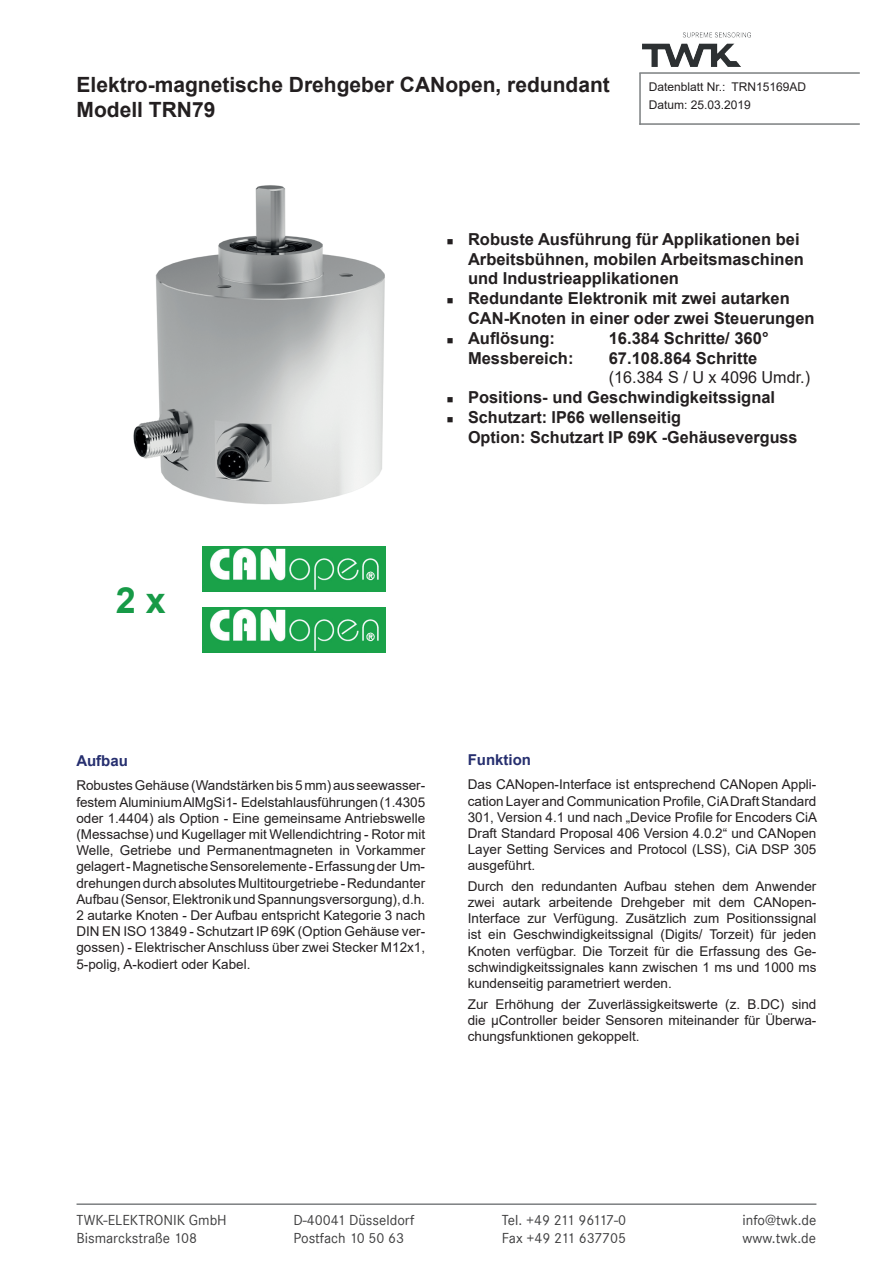
<style>
.page{position:relative;width:893px;height:1263px;background:#fff}
.page>*{position:absolute;margin:0;border:0;box-sizing:border-box;transform-origin:0 0}
.t1{font:700 36px "Arial";color:#179a47}
.t2{font:700 21px/25.2px "Arial";color:#231f20}
.t3{font:700 16.5px/19.8px "Arial";color:#231f20}
.t4{font:16.5px "Arial";color:#231f20}
.t5{font:15px "Corporate S";color:#3e3e3f}
.t6{font:15px "Corporate S";letter-spacing:-.065em;color:#3e3e3f}
.t7{font:700 15px "Arial";color:#262f6f}
.t8{font:13.5px/16.2px "Arial";color:#231f20;text-align:justify}
.t9{font:12px/18.6px "Arial";color:#231f20}
</style>
<div class="page">
<hr style="left:77px;top:1203px;width:739px;height:2px;background:#7c7f81">
<hr style="left:639px;top:73px;width:2px;height:52px;background:#7c7f81">
<hr style="left:639px;top:72px;width:221px;height:2px;background:#7c7f81">
<hr style="left:639px;top:123px;width:221px;height:2px;background:#7c7f81">
<img style="left:642px;top:33px;width:108px;height:33px">
<img style="left:202px;top:607px;width:184px;height:45px">
<img style="left:202px;top:546px;width:184px;height:45px">
<img style="left:133px;top:185px;width:252px;height:320px">
<h2 class="t2" style="left:77px;top:72px;width:535px">Elektro-magnetische Drehgeber CANopen, redundant<br>Modell TRN79</h2>
<p class="t9" style="left:649px;top:77px;width:159px">Datenblatt Nr.: TRN15169AD<br>Datum: 25.03.2019</p>
<h1 class="t1" style="left:116px;top:575px;width:51px">2 x</h1>
<p class="t3" style="left:468px;top:229px;width:337px;text-indent:-21px">■ Robuste Ausführung für Applikationen bei<br>Arbeitsbühnen, mobilen Arbeitsmaschinen und Industrieapplikationen</p>
<p class="t3" style="left:468px;top:289px;width:348px;text-indent:-21px">■ Redundante Elektronik mit zwei autarken<br>CAN-Knoten in einer oder zwei Steuerungen</p>
<p class="t3" style="left:447px;top:328px;width:110px">■ Auflösung:</p>
<p class="t3" style="left:609px;top:328px;width:161px">16.384 Schritte/ 360°</p>
<p class="t3" style="left:468px;top:348px;width:107px">Messbereich:</p>
<p class="t3" style="left:609px;top:348px;width:150px">67.108.864 Schritte</p>
<p class="t4" style="left:609px;top:366px;width:203px">(16.384 S / U x 4096 Umdr.)</p>
<p class="t3" style="left:447px;top:388px;width:330px">■ Positions- und Geschwindigkeitssignal</p>
<p class="t3" style="left:468px;top:407px;width:331px;text-indent:-21px">■ Schutzart: IP66 wellenseitig<br>Option: Schutzart IP 69K -Gehäuseverguss</p>
<p class="t7" style="left:76px;top:750px;width:53px">Aufbau</p>
<p class="t8" style="left:76px;top:777px;width:350px">Robustes Gehäuse (Wandstärken bis 5 mm) aus seewasser&shy;festem Aluminium AlMgSi1- Edelstahlausführungen (1.4305 oder 1.4404) als Option - Eine gemeinsame Antriebswelle (Messachse) und Kugellager mit Wellendichtring - Rotor mit Welle, Getriebe und Permanentmagneten in Vorkammer gelagert - Magnetische Sensorelemente - Erfassung der Um&shy;drehungen durch absolutes Multitourgetriebe - Redundanter Aufbau (Sensor, Elektronik und Spannungsversorgung), d.h.<br>2 autarke Knoten - Der Aufbau entspricht Kategorie 3 nach DIN EN ISO 13849 - Schutzart IP 69K (Option Gehäuse ver&shy;gossen) - Elektrischer Anschluss über zwei Stecker M12x1, 5-polig, A-kodiert oder Kabel.</p>
<p class="t7" style="left:468px;top:749px;width:65px">Funktion</p>
<p class="t8" style="left:468px;top:776px;width:351px">Das CANopen-Interface ist entsprechend CANopen Appli&shy;cation Layer and Communication Profile, CiA Draft Standard 301, Version 4.1 und nach „Device Profile for Encoders CiA Draft Standard Proposal 406 Version 4.0.2“ und CANopen Layer Setting Services and Protocol (LSS), CiA DSP 305 ausgeführt.</p>
<p class="t8" style="left:468px;top:878px;width:350px">Durch den redundanten Aufbau stehen dem Anwender zwei autark arbeitende Drehgeber mit dem CANopen-Interface zur Verfügung. Zusätzlich zum Positionssignal ist ein Geschwindigkeitssignal (Digits/ Torzeit) für jeden Knoten verfügbar. Die Torzeit für die Erfassung des Ge&shy;schwindigkeitssignales kann zwischen 1 ms und 1000 ms kundenseitig parametriert werden.</p>
<p class="t8" style="left:468px;top:995px;width:350px">Zur Erhöhung der Zuverlässigkeitswerte (z. B.DC) sind die µController beider Sensoren miteinander für Überwa&shy;chungsfunktionen gekoppelt.</p>
<p class="t5" style="left:77px;top:1211px;width:152px">TWK-ELEKTRONIK GmbH</p>
<p class="t5" style="left:293px;top:1211px;width:123px">D-40041 Düsseldorf</p>
<p class="t6" style="left:502px;top:1211px;width:126px">Tel. +49 211 96117-0</p>
<p class="t5" style="left:743px;top:1211px;width:75px">info@twk.de</p>
<p class="t5" style="left:77px;top:1229px;width:122px">Bismarckstraße 108</p>
<p class="t5" style="left:293px;top:1229px;width:112px">Postfach 10 50 63</p>
<p class="t5" style="left:502px;top:1229px;width:126px">Fax +49 211 637705</p>
<p class="t5" style="left:743px;top:1229px;width:75px">www.twk.de</p>
</div>
